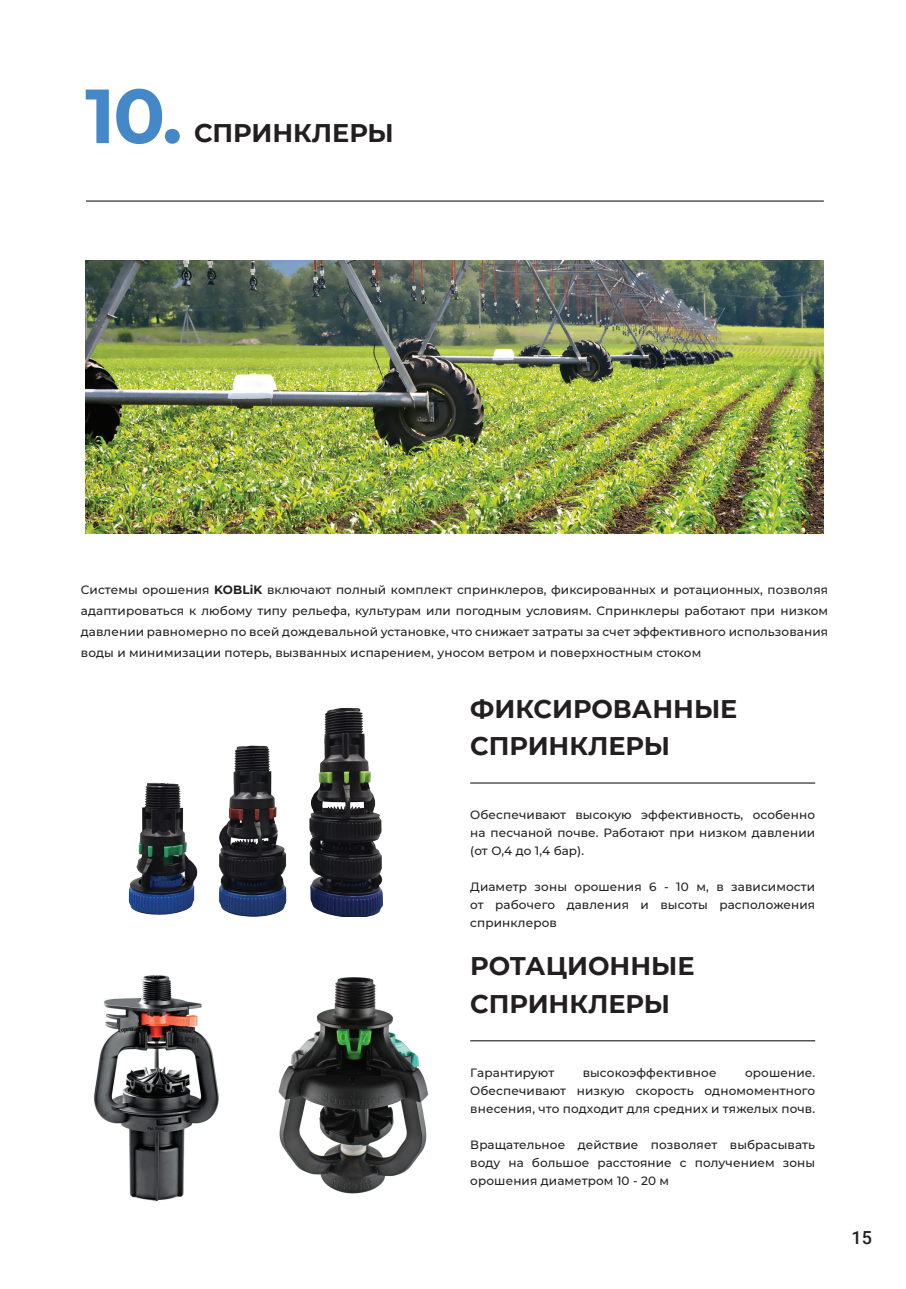
<style>
.page{position:relative;width:906px;height:1289px;background:#fff}
.page>*{position:absolute;margin:0;border:0;box-sizing:border-box;transform-origin:0 0}
.Название_модели{font:700 76.5px "Montserrat";color:#4488c7}
.Название_модели-2{font:700 25.5px/37.5px "Montserrat";color:#231f20}
.t1{font:500 18px "Roboto";color:#231f20}
.Назначение{font:500 12px/18px "Montserrat";letter-spacing:.01em;color:#231f20;text-align:justify}
.s1{font-weight:700}
</style>
<div class="page">
<img style="left:85px;top:260px;width:739px;height:273px">
<hr style="left:86px;top:201px;width:738px;height:1px;background:#000">
<hr style="left:470px;top:782px;width:345px;height:1px;background:#000">
<hr style="left:470px;top:1040px;width:345px;height:1px;background:#000">
<img style="left:128px;top:707px;width:255px;height:209px">
<img style="left:94px;top:975px;width:125px;height:227px">
<img style="left:278px;top:977px;width:151px;height:217px">
<p class="Название_модели" style="left:85px;top:61px;width:99px">10.</p>
<p class="Название_модели-2" style="left:194px;top:113px;width:201px">СПРИНКЛЕРЫ</p>
<p class="Назначение" style="left:81px;top:578px;width:749px;line-height:21px">Системы орошения <span class="s1">KOBLiK</span> включают полный комплект спринклеров, фиксированных и ротационных, позволяя адаптироваться к любому типу рельефа, культурам или погодным условиям. Спринклеры работают при низком давлении равномерно по всей дождевальной установке, что снижает затраты за счет эффективного использования воды и минимизации потерь, вызванных испарением, уносом ветром и поверхностным стоком</p>
<p class="Название_модели-2" style="left:470px;top:688px;width:269px">ФИКСИРОВАННЫЕ<br>СПРИНКЛЕРЫ</p>
<p class="Назначение" style="left:470px;top:805px;width:346px">Обеспечивают высокую эффективность, особенно на песчаной почве. Работают при низком давлении (от О,4 до 1,4 бар).</p>
<p class="Назначение" style="left:470px;top:877px;width:346px">Диаметр зоны орошения 6 - 10 м, в зависимости от рабочего давления и высоты расположения спринклеров</p>
<p class="Название_модели-2" style="left:470px;top:946px;width:226px">РОТАЦИОННЫЕ<br>СПРИНКЛЕРЫ</p>
<p class="Назначение" style="left:470px;top:1063px;width:85px">Гарантируют</p>
<p class="Назначение" style="left:582px;top:1063px;width:135px">высокоэффективное</p>
<p class="Назначение" style="left:470px;top:1063px;width:346px;text-indent:275px">орошение.<br>Обеспечивают низкую скорость одномоментного внесения, что подходит для средних и тяжелых почв.</p>
<p class="Назначение" style="left:470px;top:1135px;width:346px">Вращательное действие позволяет выбрасывать воду на большое расстояние с получением зоны орошения диаметром 10 - 20 м</p>
<h3 class="t1" style="left:851px;top:1224px;width:22px">15</h3>
</div>
